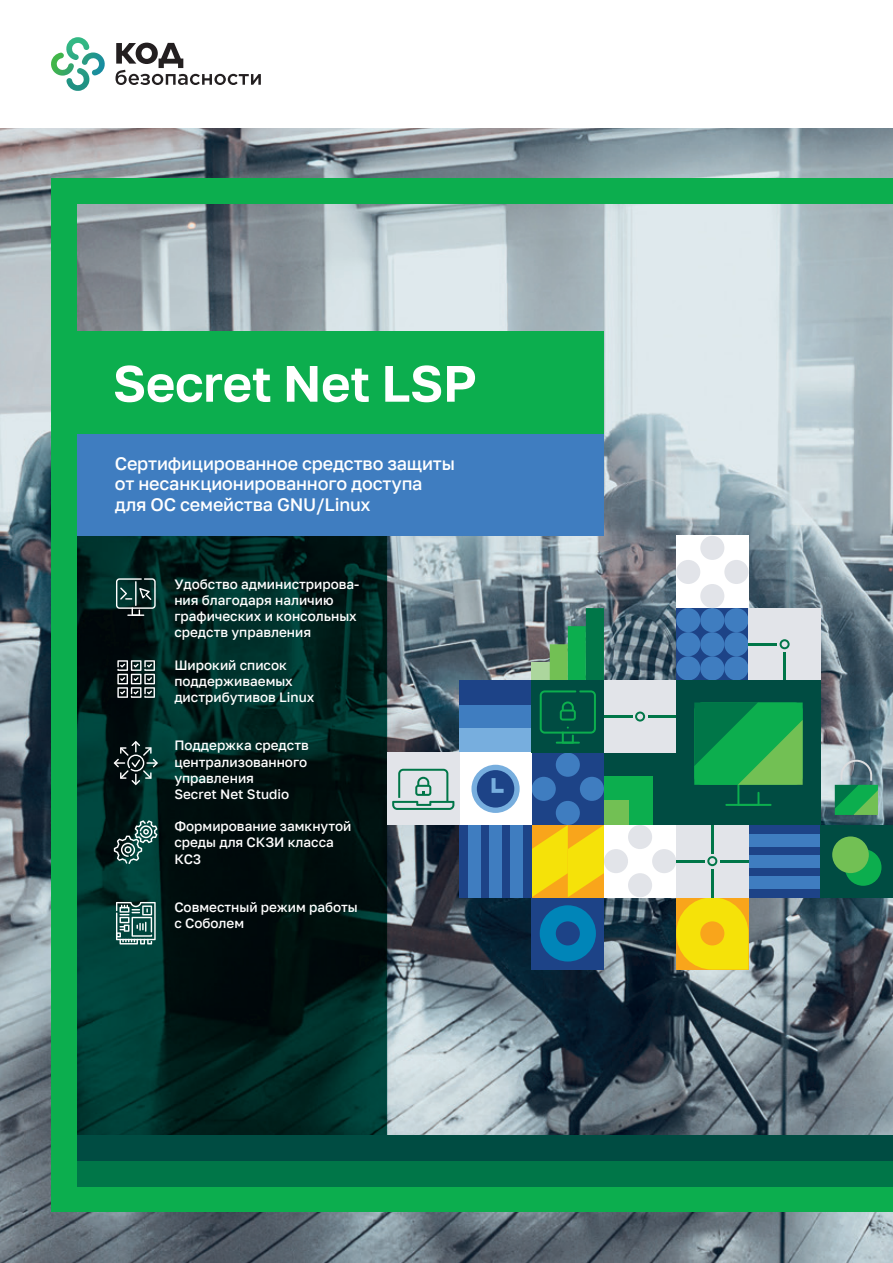
<style>
.page{position:relative;width:893px;height:1263px;background:#fff}
.page>*{position:absolute;margin:0;border:0;box-sizing:border-box;transform-origin:0 0}
.t1{font:600 51px "Golos Text";letter-spacing:-.01em;color:#fff}
.t2{font:500 18px/20.2px "Golos Text";letter-spacing:-.01em;color:#fff}
.t3{font:500 13.5px/16.2px "Golos Text";color:#fff}
</style>
<div class="page">
<img style="left:0;top:128px;width:893px;height:1135px">
<div style="left:604px;top:753px;width:72px;height:72px;background:#004c42"></div>
<div style="left:604px;top:777px;width:48px;height:48px;background:#0cae4e"></div>
<div style="left:604px;top:801px;width:24px;height:24px;background:#72c054"></div>
<div style="left:532px;top:662px;width:18px;height:18px;background:#acd69d"></div>
<svg style="left:550px;top:608px;width:54px;height:72px;background:#298b55"></svg>
<div style="left:459px;top:680px;width:73px;height:73px;background:#3f7dc0"></div>
<div style="left:459px;top:680px;width:73px;height:24px;background:#1d4387"></div>
<div style="left:459px;top:729px;width:73px;height:24px;background:#77aede"></div>
<div style="left:532px;top:897px;width:72px;height:72px;background:#1d4387"></div>
<svg style="left:540px;top:905px;width:56px;height:56px"></svg>
<div style="left:748px;top:825px;width:73px;height:72px;background:#1d4387"></div>
<div style="left:748px;top:834px;width:73px;height:12px;background:#3f7dc0"></div>
<div style="left:748px;top:855px;width:73px;height:12px;background:#3f7dc0"></div>
<div style="left:748px;top:876px;width:73px;height:12px;background:#3f7dc0"></div>
<svg style="left:676px;top:608px;width:72px;height:72px"></svg>
<div style="left:676px;top:608px;width:24px;height:24px;background:#3f7dc0;border-radius:50%"></div>
<div style="left:700px;top:608px;width:24px;height:24px;background:#3f7dc0;border-radius:50%"></div>
<div style="left:724px;top:608px;width:24px;height:24px;background:#3f7dc0;border-radius:50%"></div>
<div style="left:676px;top:632px;width:24px;height:24px;background:#3f7dc0;border-radius:50%"></div>
<div style="left:700px;top:632px;width:24px;height:24px;background:#3f7dc0;border-radius:50%"></div>
<div style="left:724px;top:632px;width:24px;height:24px;background:#3f7dc0;border-radius:50%"></div>
<div style="left:676px;top:656px;width:24px;height:24px;background:#3f7dc0;border-radius:50%"></div>
<div style="left:700px;top:656px;width:24px;height:24px;background:#3f7dc0;border-radius:50%"></div>
<div style="left:724px;top:656px;width:24px;height:24px;background:#3f7dc0;border-radius:50%"></div>
<div style="left:532px;top:753px;width:72px;height:72px;background:#1d4387"></div>
<div style="left:556px;top:753px;width:24px;height:24px;background:#3f7dc0;border-radius:50%"></div>
<div style="left:532px;top:777px;width:24px;height:24px;background:#3f7dc0;border-radius:50%"></div>
<div style="left:580px;top:777px;width:24px;height:24px;background:#3f7dc0;border-radius:50%"></div>
<div style="left:556px;top:801px;width:24px;height:24px;background:#3f7dc0;border-radius:50%"></div>
<div style="left:676px;top:536px;width:72px;height:72px;background:#fff"></div>
<div style="left:700px;top:536px;width:24px;height:24px;background:#e2e4e9;border-radius:50%"></div>
<div style="left:676px;top:560px;width:24px;height:24px;background:#e2e4e9;border-radius:50%"></div>
<div style="left:724px;top:560px;width:24px;height:24px;background:#e2e4e9;border-radius:50%"></div>
<div style="left:700px;top:584px;width:24px;height:24px;background:#e2e4e9;border-radius:50%"></div>
<div style="left:604px;top:825px;width:72px;height:72px;background:#fff"></div>
<div style="left:628px;top:825px;width:24px;height:24px;background:#e2e4e9;border-radius:50%"></div>
<div style="left:604px;top:849px;width:24px;height:24px;background:#e2e4e9;border-radius:50%"></div>
<div style="left:652px;top:849px;width:24px;height:24px;background:#e2e4e9;border-radius:50%"></div>
<div style="left:628px;top:873px;width:24px;height:24px;background:#e2e4e9;border-radius:50%"></div>
<svg style="left:676px;top:897px;width:72px;height:72px;background:#f5d70f"></svg>
<div style="left:700px;top:921px;width:24px;height:24px;background:#f9a51b;border-radius:50%"></div>
<svg style="left:532px;top:825px;width:72px;height:72px;background:#f6cd0e"></svg>
<svg style="left:835px;top:760px;width:43px;height:55px;background:#4ea074"></svg>
<div style="left:459px;top:753px;width:73px;height:72px;background:#fff"></div>
<svg style="left:471px;top:765px;width:49px;height:48px"></svg>
<div style="left:477px;top:770px;width:37px;height:37px;background:#1d4387;border-radius:50%"></div>
<svg style="left:492px;top:778px;width:12px;height:15px"></svg>
<div style="left:676px;top:825px;width:72px;height:72px;background:#e2e4e9"></div>
<hr style="left:720px;top:860px;width:28px;height:2px;background:#007648">
<hr style="left:676px;top:860px;width:28px;height:2px;background:#007648">
<svg style="left:707px;top:856px;width:10px;height:10px"></svg>
<hr style="left:711px;top:825px;width:2px;height:28px;background:#007648">
<hr style="left:711px;top:869px;width:2px;height:28px;background:#007648">
<div style="left:604px;top:680px;width:72px;height:73px;background:#e2e4e9"></div>
<svg style="left:635px;top:711px;width:10px;height:10px"></svg>
<hr style="left:648px;top:715px;width:28px;height:2px;background:#007648">
<hr style="left:604px;top:715px;width:28px;height:2px;background:#007648">
<div style="left:748px;top:608px;width:73px;height:72px;background:#e2e4e9"></div>
<hr style="left:748px;top:643px;width:29px;height:2px;background:#007648">
<svg style="left:780px;top:639px;width:10px;height:10px"></svg>
<hr style="left:784px;top:652px;width:2px;height:28px;background:#007648">
<div style="left:387px;top:753px;width:72px;height:72px;background:#e2e4e9"></div>
<svg style="left:392px;top:769px;width:62px;height:41px"></svg>
<div style="left:676px;top:680px;width:145px;height:145px;background:#004c42"></div>
<svg style="left:694px;top:702px;width:109px;height:104px"></svg>
<div style="left:532px;top:680px;width:72px;height:73px;background:#004c42"></div>
<svg style="left:540px;top:690px;width:56px;height:54px"></svg>
<div style="left:459px;top:825px;width:73px;height:72px;background:#1d4387"></div>
<div style="left:511px;top:825px;width:12px;height:72px;background:#3f7dc0"></div>
<div style="left:490px;top:825px;width:12px;height:72px;background:#3f7dc0"></div>
<div style="left:468px;top:825px;width:12px;height:72px;background:#3f7dc0"></div>
<div style="left:821px;top:825px;width:72px;height:72px;background:#004c42"></div>
<div style="left:845px;top:849px;width:36px;height:37px;background:#0cae4e;border-radius:50%"></div>
<div style="left:832px;top:836px;width:37px;height:37px;background:#72c054;border-radius:50%"></div>
<div style="left:64px;top:434px;width:540px;height:102px;background:#3f7dc0"></div>
<div style="left:51px;top:1186px;width:842px;height:26px;background:#0cae4e"></div>
<div style="left:65px;top:1161px;width:828px;height:25px;background:#007648"></div>
<div style="left:65px;top:1135px;width:828px;height:26px;background:#004c42"></div>
<div style="left:51px;top:179px;width:26px;height:1033px;background:#0cae4e"></div>
<div style="left:51px;top:179px;width:842px;height:25px;background:#0cae4e"></div>
<div style="left:51px;top:332px;width:553px;height:102px;background:#0cae4e"></div>
<svg style="left:116px;top:43px;width:145px;height:42px"></svg>
<svg style="left:51px;top:37px;width:54px;height:54px"></svg>
<svg style="left:116px;top:578px;width:40px;height:38px;background:#385451"></svg>
<svg style="left:117px;top:660px;width:38px;height:38px"></svg>
<svg style="left:114px;top:741px;width:44px;height:44px;background:#293f3e"></svg>
<svg style="left:114px;top:820px;width:43px;height:44px;background:#365c58"></svg>
<svg style="left:116px;top:902px;width:40px;height:42px"></svg>
<p class="t1" style="left:113px;top:353px;width:366px">Secret Net LSP</p>
<p class="t2" style="left:115px;top:453px;width:342px">Сертифицированное средство защиты от несанкционированного доступа для ОС семейства GNU/Linux</p>
<p class="t3" style="left:174px;top:576px;width:187px">Удобство администрирова&shy;ния благодаря наличию графических и консольных средств управления</p>
<p class="t3" style="left:174px;top:656px;width:141px">Широкий список поддерживаемых дистрибутивов Linux</p>
<p class="t3" style="left:174px;top:737px;width:136px">Поддержка средств централизованного управления<br>Secret Net Studio</p>
<p class="t3" style="left:174px;top:818px;width:179px">Формирование замкнутой среды для СКЗИ класса<br>КС3</p>
<p class="t3" style="left:174px;top:899px;width:185px">Совместный режим работы с Соболем</p>
</div>
